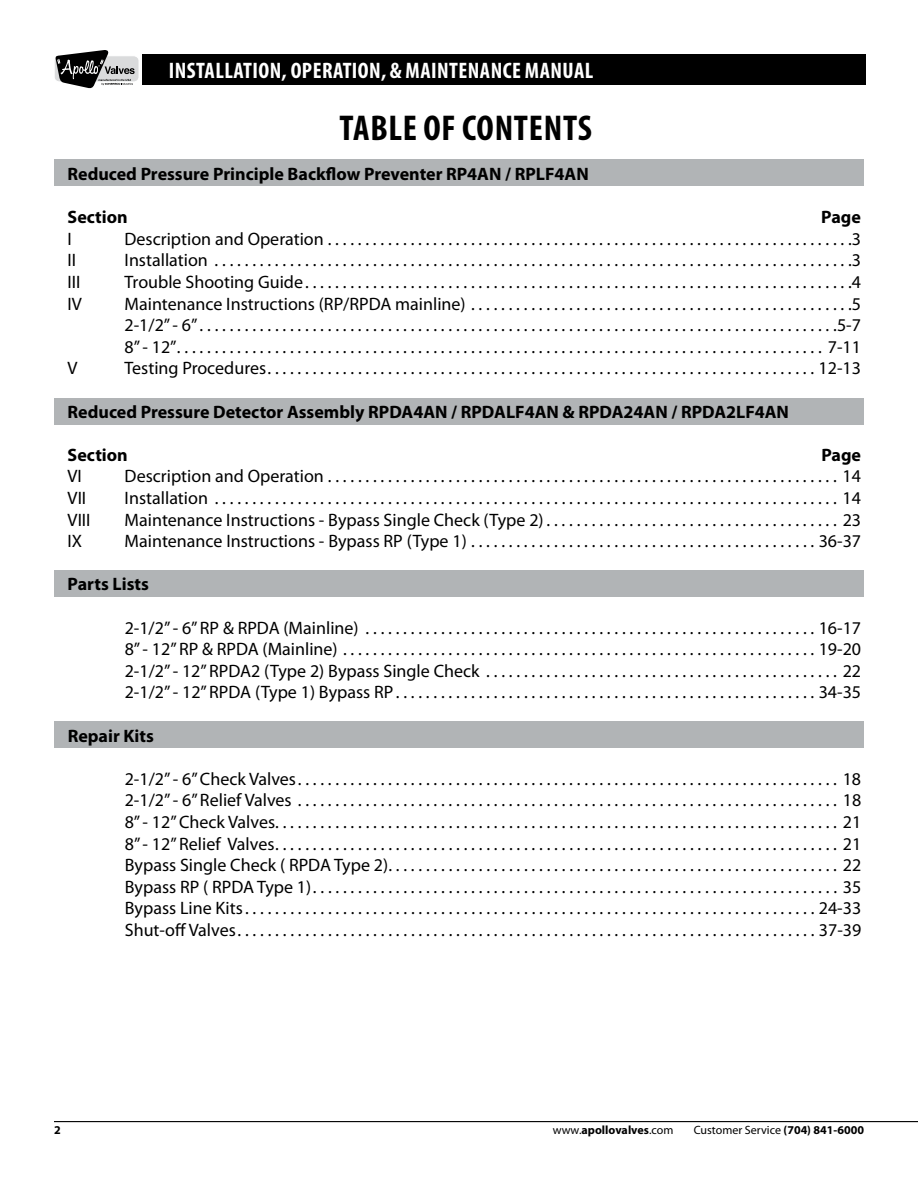
<style>
.page{position:relative;width:918px;height:1188px;background:#fff}
.page>*{position:absolute;margin:0;border:0;box-sizing:border-box;transform-origin:0 0}
.t1{font:700 condensed 36px "Myriad Pro";letter-spacing:.02em;color:#000}
.t2{font:700 condensed 22.5px "Myriad Pro";letter-spacing:.02em;color:#fff}
.t3{font:18px/21.6px "Myriad Pro";color:#000;text-align:justify}
.t4{font:700 18px "Myriad Pro";color:#000}
.t5{font:12px "Myriad Pro";color:#000}
.t6{font:700 12px "Myriad Pro";color:#000}
.s1{font-weight:400}
.s2{font-weight:700}
</style>
<div class="page">
<hr style="left:54px;top:1121px;width:864px;height:1px;background:#000">
<div style="left:142px;top:54px;width:723px;height:30px;background:#000"></div>
<svg style="left:55px;top:50px;width:84px;height:39px"></svg>
<div style="left:54px;top:159px;width:810px;height:27px;background:#b1b4b6"></div>
<div style="left:54px;top:398px;width:810px;height:27px;background:#b1b4b6"></div>
<div style="left:54px;top:570px;width:810px;height:27px;background:#b1b4b6"></div>
<div style="left:54px;top:721px;width:810px;height:27px;background:#b1b4b6"></div>
<p class="t2" style="left:169px;top:56px;width:426px">INSTALLATION, OPERATION, &amp; MAINTENANCE MANUAL</p>
<h1 class="t1" style="left:340px;top:106px;width:254px">TABLE OF CONTENTS</h1>
<p class="t4" style="left:68px;top:162px;width:523px">Reduced Pressure Principle Backflow Preventer RP4AN / RPLF4AN</p>
<p class="t4" style="left:68px;top:205px;width:62px">Section</p>
<p class="t4" style="left:821px;top:205px;width:41px">Page</p>
<p class="t3" style="left:68px;top:228px;width:6px">I</p>
<p class="t3" style="left:125px;top:228px;width:738px">Description and Operation . . . . . . . . . . . . . . . . . . . . . . . . . . . . . . . . . . . . . . . . . . . . . . . . . . . . . . . . . . . . . . . . . . . . . 3</p>
<p class="t3" style="left:68px;top:249px;width:10px">II</p>
<p class="t3" style="left:125px;top:249px;width:738px">Installation . . . . . . . . . . . . . . . . . . . . . . . . . . . . . . . . . . . . . . . . . . . . . . . . . . . . . . . . . . . . . . . . . . . . . . . . . . . . . . . . . . . . 3</p>
<p class="t3" style="left:68px;top:271px;width:14px">III</p>
<p class="t3" style="left:125px;top:271px;width:738px">Trouble Shooting Guide . . . . . . . . . . . . . . . . . . . . . . . . . . . . . . . . . . . . . . . . . . . . . . . . . . . . . . . . . . . . . . . . . . . . . . . . 4</p>
<p class="t3" style="left:68px;top:292px;width:16px">IV</p>
<p class="t3" style="left:125px;top:292px;width:738px">Maintenance Instructions (RP/RPDA mainline) . . . . . . . . . . . . . . . . . . . . . . . . . . . . . . . . . . . . . . . . . . . . . . . . . . 5<br>2-1/2” - 6” . . . . . . . . . . . . . . . . . . . . . . . . . . . . . . . . . . . . . . . . . . . . . . . . . . . . . . . . . . . . . . . . . . . . . . . . . . . . . . . . . . . . 5-7<br>8” - 12” . . . . . . . . . . . . . . . . . . . . . . . . . . . . . . . . . . . . . . . . . . . . . . . . . . . . . . . . . . . . . . . . . . . . . . . . . . . . . . . . . . . . . . 7-11</p>
<p class="t3" style="left:68px;top:357px;width:12px">V</p>
<p class="t3" style="left:125px;top:357px;width:738px">Testing Procedures . . . . . . . . . . . . . . . . . . . . . . . . . . . . . . . . . . . . . . . . . . . . . . . . . . . . . . . . . . . . . . . . . . . . . . . . . 12-13</p>
<p class="t4" style="left:68px;top:400px;width:723px">Reduced Pressure Detector Assembly RPDA4AN / RPDALF4AN &amp; RPDA24AN / RPDA2LF4AN</p>
<p class="t4" style="left:68px;top:443px;width:62px">Section</p>
<p class="t4" style="left:821px;top:443px;width:41px">Page</p>
<p class="t3" style="left:68px;top:465px;width:16px">VI</p>
<p class="t3" style="left:125px;top:465px;width:738px">Description and Operation . . . . . . . . . . . . . . . . . . . . . . . . . . . . . . . . . . . . . . . . . . . . . . . . . . . . . . . . . . . . . . . . . . . . 14</p>
<p class="t3" style="left:68px;top:487px;width:20px">VII</p>
<p class="t3" style="left:125px;top:487px;width:738px">Installation . . . . . . . . . . . . . . . . . . . . . . . . . . . . . . . . . . . . . . . . . . . . . . . . . . . . . . . . . . . . . . . . . . . . . . . . . . . . . . . . . . . 14</p>
<p class="t3" style="left:68px;top:508px;width:24px">VIII</p>
<p class="t3" style="left:125px;top:508px;width:738px">Maintenance Instructions - Bypass Single Check (Type 2) . . . . . . . . . . . . . . . . . . . . . . . . . . . . . . . . . . . . . . . 23</p>
<p class="t3" style="left:68px;top:530px;width:16px">IX</p>
<p class="t3" style="left:125px;top:530px;width:738px">Maintenance Instructions - Bypass RP (Type 1) . . . . . . . . . . . . . . . . . . . . . . . . . . . . . . . . . . . . . . . . . . . . . . 36-37</p>
<p class="t4" style="left:68px;top:573px;width:83px">Parts Lists</p>
<p class="t3" style="left:125px;top:616px;width:738px">2-1/2” - 6” RP &amp; RPDA (Mainline) . . . . . . . . . . . . . . . . . . . . . . . . . . . . . . . . . . . . . . . . . . . . . . . . . . . . . . . . . . . . 16-17<br>8” - 12” RP &amp; RPDA (Mainline) . . . . . . . . . . . . . . . . . . . . . . . . . . . . . . . . . . . . . . . . . . . . . . . . . . . . . . . . . . . . . . . 19-20<br>2-1/2” - 12” RPDA2 (Type 2) Bypass Single Check . . . . . . . . . . . . . . . . . . . . . . . . . . . . . . . . . . . . . . . . . . . . . . . 22<br>2-1/2” - 12” RPDA (Type 1) Bypass RP . . . . . . . . . . . . . . . . . . . . . . . . . . . . . . . . . . . . . . . . . . . . . . . . . . . . . . . . 34-35</p>
<p class="t4" style="left:68px;top:724px;width:88px">Repair Kits</p>
<p class="t3" style="left:125px;top:768px;width:738px">2-1/2” - 6” Check Valves . . . . . . . . . . . . . . . . . . . . . . . . . . . . . . . . . . . . . . . . . . . . . . . . . . . . . . . . . . . . . . . . . . . . . . . . 18<br>2-1/2” - 6” Relief Valves . . . . . . . . . . . . . . . . . . . . . . . . . . . . . . . . . . . . . . . . . . . . . . . . . . . . . . . . . . . . . . . . . . . . . . . . 18<br>8” - 12” Check Valves . . . . . . . . . . . . . . . . . . . . . . . . . . . . . . . . . . . . . . . . . . . . . . . . . . . . . . . . . . . . . . . . . . . . . . . . . . . 21<br>8” - 12” Relief Valves . . . . . . . . . . . . . . . . . . . . . . . . . . . . . . . . . . . . . . . . . . . . . . . . . . . . . . . . . . . . . . . . . . . . . . . . . . . 21<br>Bypass Single Check ( RPDA Type 2) . . . . . . . . . . . . . . . . . . . . . . . . . . . . . . . . . . . . . . . . . . . . . . . . . . . . . . . . . . . . 22<br>Bypass RP ( RPDA Type 1) . . . . . . . . . . . . . . . . . . . . . . . . . . . . . . . . . . . . . . . . . . . . . . . . . . . . . . . . . . . . . . . . . . . . . . 35<br>Bypass Line Kits . . . . . . . . . . . . . . . . . . . . . . . . . . . . . . . . . . . . . . . . . . . . . . . . . . . . . . . . . . . . . . . . . . . . . . . . . . . . 24-33<br>Shut-off Valves . . . . . . . . . . . . . . . . . . . . . . . . . . . . . . . . . . . . . . . . . . . . . . . . . . . . . . . . . . . . . . . . . . . . . . . . . . . . . 37-39</p>
<p class="t6" style="left:54px;top:1122px;width:8px">2</p>
<p class="t6" style="left:553px;top:1122px;width:122px"><span class="s1">www.</span>apollovalves<span class="s1">.com</span></p>
<p class="t5" style="left:694px;top:1123px;width:172px">Customer Service <span class="s2">(704) 841-6000</span></p>
</div>
